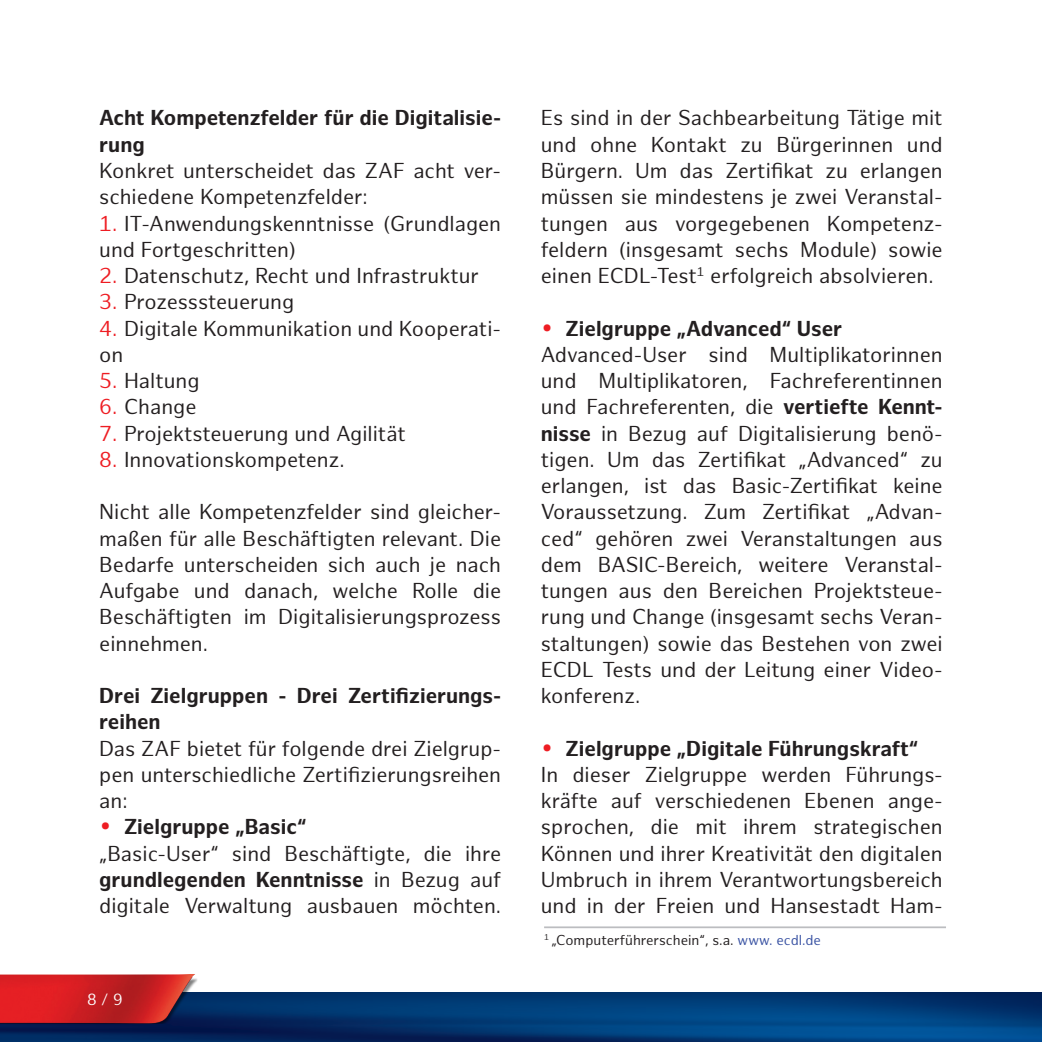
<style>
.page{position:relative;width:1042px;height:1042px;background:#fff}
.page>*{position:absolute;margin:0;border:0;box-sizing:border-box;transform-origin:0 0}
.Fließtext_HHSans_Reg{font:21px/26.2px "Hamburg Sans";color:#231f20;text-align:justify}
.Unterüberschrift_HHS{font:700 21px/26.2px "Hamburg Sans";color:#231f20}
.t1{font:15.75px "Hamburg Sans";color:#fff}
.Fußnote_HHSans_Regul{font:14px "Hamburg Sans";color:#231f20}
.s1{color:#ee1d23}
.s2{font-weight:400;font-size:29.75px;color:#ee1d23}
.s3{font-weight:700}
.s4{color:#3a53a3}
</style>
<div class="page">
<img style="left:0;top:992px;width:1042px;height:50px">
<img style="left:0;top:974px;width:197px;height:50px">
<hr style="left:544px;top:926px;width:402px;height:2px;background:#bcbdc0">
<p class="Unterüberschrift_HHS" style="left:99px;top:106px;width:403px">Acht Kompetenzfelder für die Digitalisie&shy;rung</p>
<p class="Fließtext_HHSans_Reg" style="left:99px;top:158px;width:403px">Konkret unterscheidet das ZAF acht ver&shy;schiedene Kompetenzfelder:</p>
<p class="Fließtext_HHSans_Reg" style="left:99px;top:211px;width:403px"><span class="s1">1.</span> IT-Anwendungskenntnisse (Grundlagen und Fortgeschritten)</p>
<p class="Fließtext_HHSans_Reg" style="left:99px;top:263px;width:381px"><span class="s1">2.</span> Datenschutz, Recht und Infrastruktur</p>
<p class="Fließtext_HHSans_Reg" style="left:99px;top:290px;width:197px"><span class="s1">3.</span> Prozesssteuerung</p>
<p class="Fließtext_HHSans_Reg" style="left:99px;top:316px;width:403px"><span class="s1">4.</span> Digitale Kommunikation und Kooperati&shy;on</p>
<p class="Fließtext_HHSans_Reg" style="left:99px;top:368px;width:102px"><span class="s1">5.</span> Haltung</p>
<p class="Fließtext_HHSans_Reg" style="left:99px;top:395px;width:99px"><span class="s1">6.</span> Change</p>
<p class="Fließtext_HHSans_Reg" style="left:99px;top:421px;width:308px"><span class="s1">7.</span> Projektsteuerung und Agilität</p>
<p class="Fließtext_HHSans_Reg" style="left:99px;top:447px;width:247px"><span class="s1">8.</span> Innovationskompetenz.</p>
<p class="Fließtext_HHSans_Reg" style="left:99px;top:500px;width:403px">Nicht alle Kompetenzfelder sind gleicher&shy;maßen für alle Beschäftigten relevant. Die Bedarfe unterscheiden sich auch je nach Aufgabe und danach, welche Rolle die Beschäftigten im Digitalisierungsprozess einnehmen.</p>
<p class="Unterüberschrift_HHS" style="left:99px;top:683px;width:403px">Drei Zielgruppen - Drei Zertifizierungs&shy;reihen</p>
<p class="Fließtext_HHSans_Reg" style="left:99px;top:736px;width:403px">Das ZAF bietet für folgende drei Zielgrup&shy;pen unterschiedliche Zertifizierungsreihen an:</p>
<p class="Unterüberschrift_HHS" style="left:99px;top:814px;width:209px"><span class="s2">•</span> Zielgruppe „Basic“</p>
<p class="Fließtext_HHSans_Reg" style="left:99px;top:841px;width:403px">„Basic-User“ sind Beschäftigte, die ihre <span class="s3">grundlegenden Kenntnisse</span> in Bezug auf digitale Verwaltung ausbauen möchten.</p>
<p class="t1" style="left:87px;top:990px;width:37px">8 / 9</p>
<p class="Fließtext_HHSans_Reg" style="left:541px;top:106px;width:403px">Es sind in der Sachbearbeitung Tätige mit und ohne Kontakt zu Bürgerinnen und Bürgern. Um das Zertifikat zu erlangen müssen sie mindestens je zwei Veranstal&shy;tungen aus vorgegebenen Kompetenz&shy;feldern (insgesamt sechs Module) sowie einen ECDL-Test<sup>1</sup> erfolgreich absolvieren.</p>
<p class="Unterüberschrift_HHS" style="left:541px;top:316px;width:303px"><span class="s2">•</span> Zielgruppe „Advanced“ User</p>
<p class="Fließtext_HHSans_Reg" style="left:541px;top:342px;width:403px">Advanced-User sind Multiplikatorinnen und Multiplikatoren, Fachreferentinnen und Fachreferenten, die <span class="s3">vertiefte Kennt&shy;nisse</span> in Bezug auf Digitalisierung benö&shy;tigen. Um das Zertifikat „Advanced“ zu erlangen, ist das Basic-Zertifikat keine Voraussetzung. Zum Zertifikat „Advan&shy;ced“ gehören zwei Veranstaltungen aus dem BASIC-Bereich, weitere Veranstal&shy;tungen aus den Bereichen Projektsteue&shy;rung und Change (insgesamt sechs Veran&shy;staltungen) sowie das Bestehen von zwei ECDL Tests und der Leitung einer Video&shy;konferenz.</p>
<p class="Unterüberschrift_HHS" style="left:541px;top:736px;width:379px"><span class="s2">•</span> Zielgruppe „Digitale Führungskraft“</p>
<p class="Fließtext_HHSans_Reg" style="left:541px;top:762px;width:403px">In dieser Zielgruppe werden Führungs&shy;kräfte auf verschiedenen Ebenen ange&shy;sprochen, die mit ihrem strategischen Können und ihrer Kreativität den digitalen Umbruch in ihrem Verantwortungsbereich und in der Freien und Hansestadt Ham-</p>
<p class="Fußnote_HHSans_Regul" style="left:544px;top:932px;width:278px"><sup>1</sup> „Computerführerschein“, s.a. <span class="s4">www. ecdl.de</span></p>
</div>
